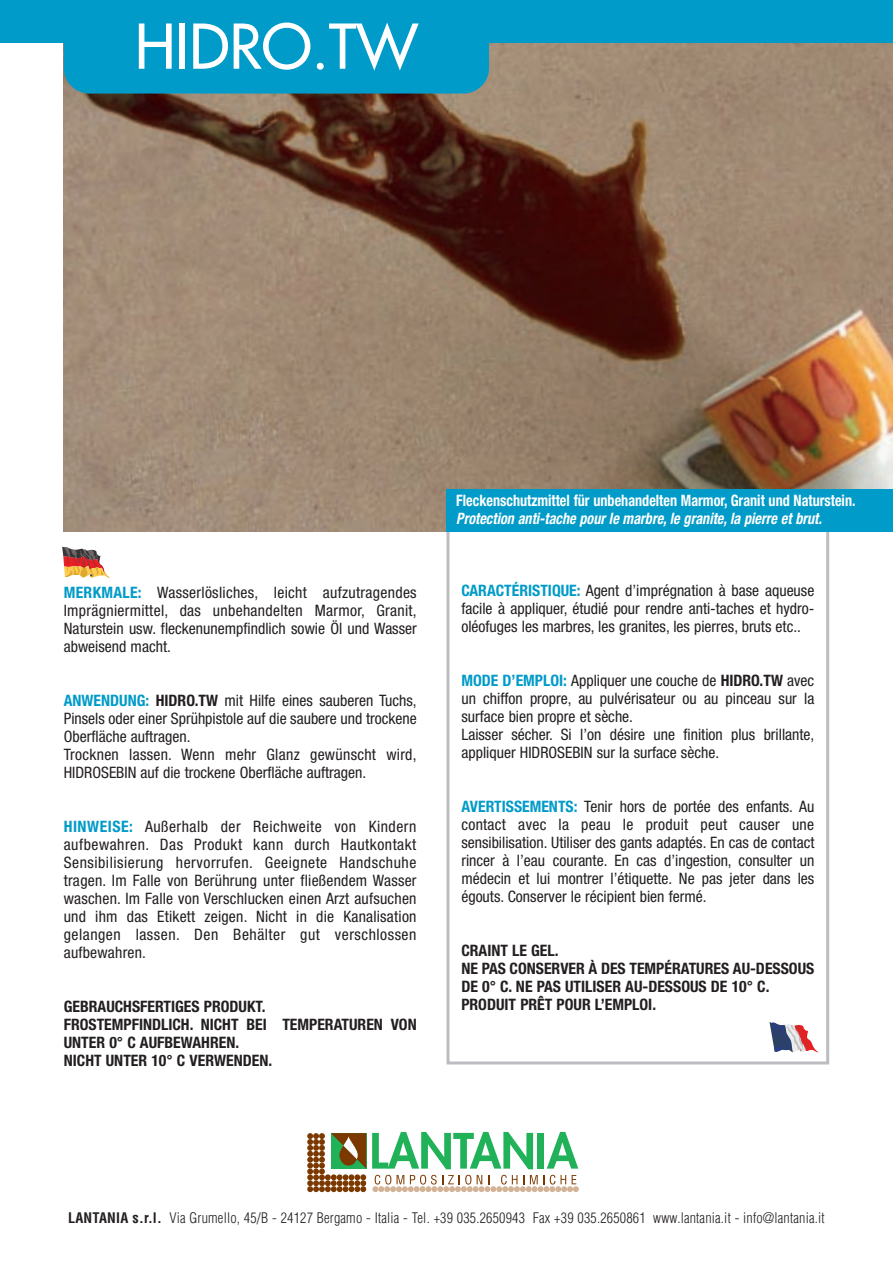
<style>
.page{position:relative;width:893px;height:1263px;background:#fff}
.page>*{position:absolute;margin:0;border:0;box-sizing:border-box;transform-origin:0 0}
.t1{font:60px "Futura";color:#fff}
.t2{font:condensed 15.75px/18px "Helvetica Neue";color:#231f20;text-align:justify}
.t3{font:700 condensed 15.75px/18px "Helvetica Neue";color:#231f20}
.t4{font:700 condensed 15.75px "Helvetica Neue";color:#fff;scale:.9 1}
.t5{font:italic 700 condensed 15.75px "Helvetica Neue";color:#fff;scale:.9 1}
.t6{font:300 condensed 14.25px "Helvetica";letter-spacing:.015em;color:#231f20}
.s1{font-weight:700;color:#009bc8}
.s2{font-weight:700}
</style>
<div class="page">
<div style="left:446px;top:410px;width:383px;height:654px;border:3px solid #bcbdc0"></div>
<img style="left:64px;top:43px;width:829px;height:488px">
<div style="left:0;top:0;width:893px;height:43px;background:#009bc8"></div>
<svg style="left:372px;top:1175px;width:207px;height:17px"></svg>
<svg style="left:372px;top:1132px;width:161px;height:37px"></svg>
<div style="left:537px;top:1133px;width:7px;height:35px;background:#21b259"></div>
<svg style="left:307px;top:1133px;width:59px;height:59px"></svg>
<svg style="left:547px;top:1132px;width:31px;height:36px"></svg>
<div style="left:64px;top:0;width:425px;height:94px;background:#009bc8;border-radius:26px"></div>
<svg style="left:769px;top:1022px;width:49px;height:30px"></svg>
<svg style="left:62px;top:547px;width:48px;height:31px"></svg>
<div style="left:446px;top:489px;width:447px;height:42px;background:#009bc8"></div>
<h1 class="t1" style="left:135px;top:23px;width:284px">HIDRO.TW</h1>
<p class="t2" style="left:64px;top:585px;width:354px"><span class="s1">MERKMALE:</span> Wasserlösliches, leicht aufzutragendes Imprägniermittel, das unbehandelten Marmor, Granit, Naturstein usw. fleckenunempfindlich sowie Öl und Wasser abweisend macht.</p>
<p class="t2" style="left:64px;top:693px;width:355px;text-align:left"><span class="s1">ANWENDUNG:</span> <span class="s2">HIDRO.TW</span> mit Hilfe eines sauberen Tuchs, Pinsels oder einer Sprühpistole auf die saubere und trockene Oberfläche auftragen.<br>Trocknen lassen. Wenn mehr Glanz gewünscht wird, HIDROSEBIN auf die trockene Oberfläche auftragen.</p>
<p class="t2" style="left:64px;top:819px;width:354px"><span class="s1">HINWEISE:</span> Außerhalb der Reichweite von Kindern aufbewahren. Das Produkt kann durch Hautkontakt Sensibilisierung hervorrufen. Geeignete Handschuhe tragen. Im Falle von Berührung unter fließendem Wasser waschen. Im Falle von Verschlucken einen Arzt aufsuchen und ihm das Etikett zeigen. Nicht in die Kanalisation gelangen lassen. Den Behälter gut verschlossen aufbewahren.</p>
<p class="t3" style="left:64px;top:999px;width:354px">GEBRAUCHSFERTIGES PRODUKT.<br>FROSTEMPFINDLICH. NICHT BEI TEMPERATUREN VON<br>UNTER 0° C AUFBEWAHREN.<br>NICHT UNTER 10° C VERWENDEN.</p>
<p class="t4" style="left:456px;top:495px;width:445px">Fleckenschutzmittel für unbehandelten Marmor, Granit und Naturstein.</p>
<p class="t5" style="left:456px;top:513px;width:408px">Protection anti-tache pour le marbre, le granite, la pierre et brut.</p>
<p class="t2" style="left:461px;top:582px;width:355px"><span class="s1">CARACTÉRISTIQUE:</span> Agent d’imprégnation à base aqueuse facile à appliquer, étudié pour rendre anti-taches et hydro&shy;oléofuges les marbres, les granites, les pierres, bruts etc..</p>
<p class="t2" style="left:461px;top:672px;width:354px;text-align:left"><span class="s1">MODE D’EMPLOI:</span> Appliquer une couche de <span class="s2">HIDRO.TW</span> avec un chiffon propre, au pulvérisateur ou au pinceau sur la surface bien propre et sèche.<br>Laisser sécher. Si l’on désire une finition plus brillante, appliquer HIDROSEBIN sur la surface sèche.</p>
<p class="t2" style="left:461px;top:798px;width:355px"><span class="s1">AVERTISSEMENTS:</span> Tenir hors de portée des enfants. Au contact avec la peau le produit peut causer une sensibilisation. Utiliser des gants adaptés. En cas de contact rincer à l’eau courante. En cas d’ingestion, consulter un médecin et lui montrer l’étiquette. Ne pas jeter dans les égouts. Conserver le récipient bien fermé.</p>
<p class="t3" style="left:461px;top:942px;width:354px">CRAINT LE GEL.<br>NE PAS CONSERVER À DES TEMPÉRATURES AU-DESSOUS DE 0° C. NE PAS UTILISER AU-DESSOUS DE 10° C.<br>PRODUIT PRÊT POUR L’EMPLOI.</p>
<p class="t6" style="left:68px;top:1212px;width:758px"><span class="s2">LANTANIA s.r.l.</span> Via Grumello, 45/B - 24127 Bergamo - Italia - Tel. +39 035.2650943 Fax +39 035.2650861 www.lantania.it - info@lantania.it</p>
</div>
